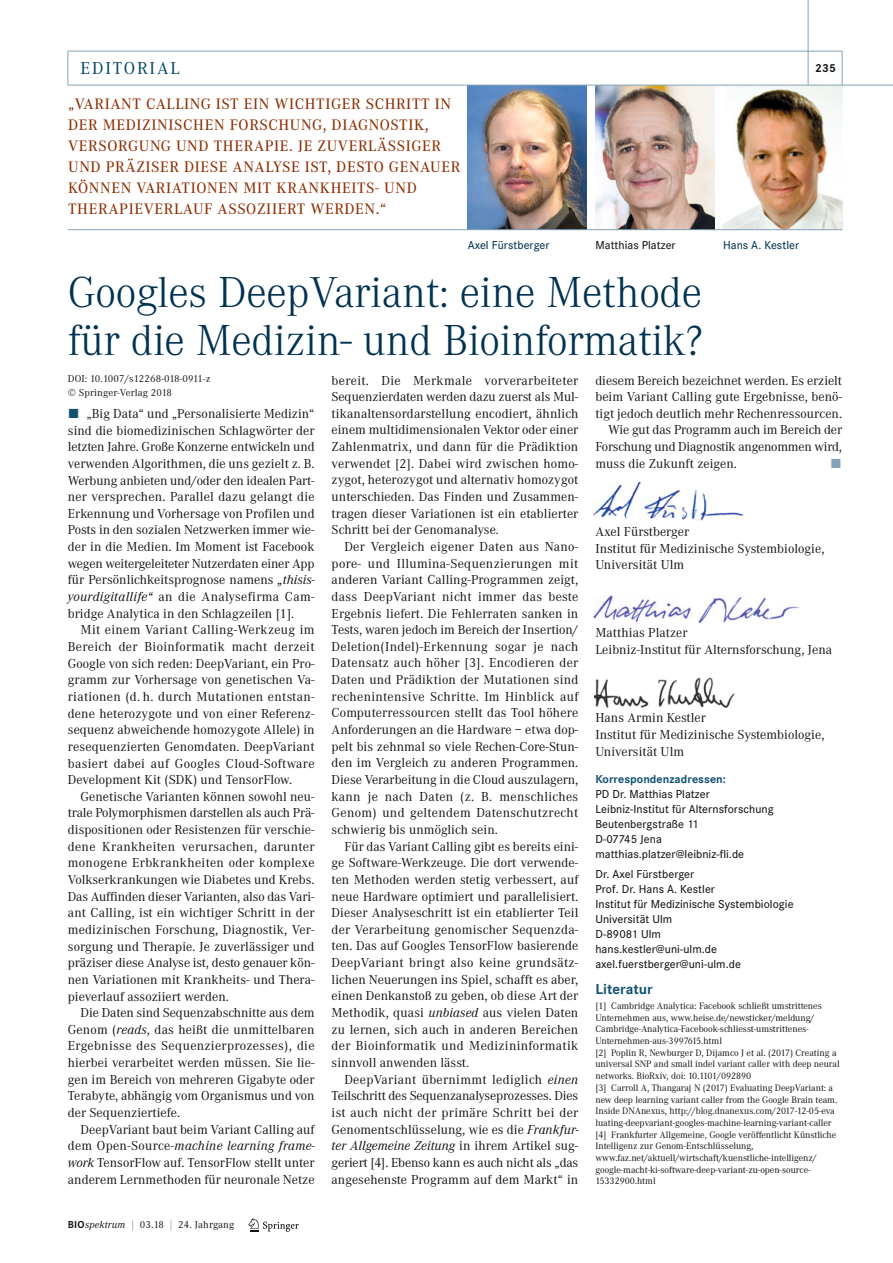
<style>
.page{position:relative;width:893px;height:1263px;background:#fff}
.page>*{position:absolute;margin:0;border:0;box-sizing:border-box;transform-origin:0 0}
.t1{font:300 45px/48px "Corporate A";letter-spacing:-.005em;color:#003252}
.t2{font:18px "Corporate A";letter-spacing:.1em;color:#004264}
.t3{font:500 15.75px/21px "Corporate A";letter-spacing:.04em;color:#8d2d00}
.t4{font:700 15px "Corporate S";color:#115273}
.t5{font:13.5px/16.6px "Corporate A";letter-spacing:.005em;color:#131413;text-align:justify}
.t6{font:13.5px "Corporate A";letter-spacing:-.015em;color:#131413}
.t7{font:13.5px "The Sans Expert";color:#84a2ba}
.t8{font:500 12px/15px "Corporate S";letter-spacing:.005em;color:#131413}
.t9{font:500 12px "Corporate S";letter-spacing:.005em;color:#003252}
.t10{font:700 12px "Corporate S";letter-spacing:.005em;color:#115273}
.t11{font:700 12px "Corporate S";color:#131413}
.t12{font:10.5px/13.5px "Corporate A";letter-spacing:.015em;color:#131413}
.t13{font:9.75px/11.7px "Corporate A";letter-spacing:-.005em;color:#131413}
.s1{font-family:"The Sans Expert";color:#115273}
.s2{font-style:italic}
.s3{font-family:"Corporate S";font-weight:700}
.s4{color:#658ba6}
</style>
<div class="page">
<img style="left:593px;top:482px;width:150px;height:38px">
<img style="left:593px;top:596px;width:206px;height:28px">
<img style="left:594px;top:677px;width:140px;height:31px">
<hr style="left:67px;top:51px;width:1px;height:34px;background:#84a2ba">
<svg style="left:248px;top:1218px;width:51px;height:14px"></svg>
<hr style="left:68px;top:51px;width:774px;height:1px;background:#84a2ba">
<hr style="left:841px;top:51px;width:1px;height:34px;background:#84a2ba">
<hr style="left:807px;top:0;width:1px;height:85px;background:#84a2ba">
<img style="left:723px;top:86px;width:119px;height:143px">
<img style="left:595px;top:86px;width:119px;height:143px">
<img style="left:468px;top:86px;width:119px;height:143px">
<hr style="left:68px;top:85px;width:824px;height:1px;background:#84a2ba">
<hr style="left:68px;top:229px;width:774px;height:1px;background:#84a2ba">
<h2 class="t2" style="left:81px;top:62px;width:100px">EDITORIAL</h2>
<p class="t3" style="left:68px;top:95px;width:393px">„VARIANT CALLING IST EIN WICHTIGER SCHRITT IN DER MEDIZINISCHEN FORSCHUNG, DIAGNOSTIK, VERSORGUNG UND THERAPIE. JE ZUVERLÄSSIGER UND PRÄZISER DIESE ANALYSE IST, DESTO GENAUER KÖNNEN VARIATIONEN MIT KRANKHEITS- UND THERAPIEVERLAUF ASSOZIIERT WERDEN.“</p>
<p class="t9" style="left:468px;top:241px;width:83px">Axel Fürstberger</p>
<p class="t8" style="left:595px;top:239px;width:82px">Matthias Platzer</p>
<h1 class="t1" style="left:68px;top:272px;width:635px">Googles DeepVariant: eine Methode für die Medizin- und Bioinformatik?</h1>
<p class="t11" style="left:815px;top:64px;width:22px">235</p>
<p class="t9" style="left:723px;top:241px;width:78px">Hans A. Kestler</p>
<p class="t12" style="left:68px;top:373px;width:144px">DOI: 10.1007/s12268-018-0911-z © Springer-Verlag 2018</p>
<p class="t5" style="left:68px;top:406px;width:248px"><span class="s1">ó</span> „Big Data“ und „Personalisierte Medizin“ sind die biomedizinischen Schlagwörter der letzten Jahre. Große Konzerne entwickeln und verwenden Algorithmen, die uns gezielt z. B.<br>Werbung anbieten und/oder den idealen Part&shy;ner versprechen. Parallel dazu gelangt die Erkennung und Vorhersage von Profilen und Posts in den sozialen Netzwerken immer wie&shy;der in die Medien. Im Moment ist Facebook wegen weitergeleiteter Nutzerdaten einer App für Persönlichkeitsprognose namens <span class="s2">„thisis - yourdigitallife“</span> an die Analysefirma Cam&shy;bridge Analytica in den Schlagzeilen [1].</p>
<p class="t5" style="left:68px;top:623px;width:248px;text-indent:13px">Mit einem Variant Calling-Werkzeug im Bereich der Bioinformatik macht derzeit Google von sich reden: DeepVariant, ein Pro&shy;gramm zur Vorhersage von genetischen Va - riationen (d. h. durch Mutationen entstan - dene heterozygote und von einer Referenz&shy;sequenz abweichende homozygote Allele) in resequenzierten Genomdaten. Deep Variant basiert dabei auf Googles Cloud-Software Development Kit (SDK) und TensorFlow.</p>
<p class="t5" style="left:68px;top:789px;width:248px;text-indent:13px">Genetische Varianten können sowohl neu&shy;trale Polymorphismen darstellen als auch Prä&shy;dispositionen oder Resistenzen für verschie&shy;dene Krankheiten verursachen, darunter monogene Erbkrankheiten oder komplexe Volkserkrankungen wie Diabetes und Krebs.<br>Das Auffinden dieser Varianten, also das Vari&shy;ant Calling, ist ein wichtiger Schritt in der medizinischen Forschung, Diagnostik, Ver&shy;sorgung und Therapie. Je zuverlässiger und präziser diese Analyse ist, desto genauer kön&shy;nen Variationen mit Krankheits- und Thera&shy;pieverlauf assoziiert werden.</p>
<p class="t5" style="left:68px;top:1006px;width:248px;text-indent:13px">Die Daten sind Sequenzabschnitte aus dem Genom (<span class="s2">reads</span>, das heißt die unmittelbaren Ergebnisse des Sequenzierprozesses), die hierbei verarbeitet werden müssen. Sie lie&shy;gen im Bereich von mehreren Gigabyte oder Terabyte, abhängig vom Organismus und von der Sequenziertiefe.</p>
<p class="t5" style="left:68px;top:1122px;width:248px;text-indent:13px">DeepVariant baut beim Variant Calling auf dem Open-Source-<span class="s2">machine learning frame&shy;work</span> TensorFlow auf. TensorFlow stellt unter anderem Lernmethoden für neuronale Netze</p>
<p class="t12" style="left:68px;top:1219px;width:168px"><span class="s3">BIO</span><span class="s2">spektrum</span> <span class="s4">|</span> 03.18 <span class="s4">|</span> 24. Jahrgang</p>
<p class="t5" style="left:331px;top:373px;width:248px">bereit. Die Merkmale vorverarbeiteter Sequenzierdaten werden dazu zuerst als Mul&shy;tikanaltensordarstellung encodiert, ähnlich einem multidimensionalen Vektor oder einer Zahlenmatrix, und dann für die Prädiktion verwendet [2]. Dabei wird zwischen homo&shy;zygot, heterozygot und alternativ homo zygot unterschieden. Das Finden und Zusammen&shy;tragen dieser Variationen ist ein etablierter Schritt bei der Genomanalyse.</p>
<p class="t5" style="left:331px;top:539px;width:248px;text-indent:13px">Der Vergleich eigener Daten aus Nano - pore- und Illumina-Sequenzierungen mit anderen Variant Calling-Programmen zeigt, dass DeepVariant nicht immer das beste Ergebnis liefert. Die Fehlerraten sanken in Tests, waren jedoch im Bereich der Insertion/ Dele tion (Indel)-Erkennung sogar je nach Datensatz auch höher [3]. Encodieren der Daten und Prädiktion der Mutationen sind rechenintensive Schritte. Im Hinblick auf Computerressourcen stellt das Tool höhere Anforderungen an die Hardware – etwa dop&shy;pelt bis zehnmal so viele Rechen-Core-Stun&shy;den im Vergleich zu anderen Programmen.<br>Diese Verarbeitung in die Cloud auszulagern, kann je nach Daten (z. B. menschliches Genom) und geltendem Datenschutzrecht schwierig bis unmöglich sein.</p>
<p class="t5" style="left:331px;top:839px;width:248px;text-indent:13px">Für das Variant Calling gibt es bereits eini&shy;ge Software-Werkzeuge. Die dort verwende&shy;ten Methoden werden stetig verbessert, auf neue Hardware optimiert und parallelisiert.<br>Dieser Analyseschritt ist ein etablierter Teil der Verarbeitung genomischer Sequenzda&shy;ten. Das auf Googles TensorFlow basierende DeepVariant bringt also keine grundsätz&shy;lichen Neuerungen ins Spiel, schafft es aber, einen Denkanstoß zu geben, ob diese Art der Methodik, quasi <span class="s2">unbiased</span> aus vielen Daten zu lernen, sich auch in anderen Bereichen der Bioinformatik und Medizininformatik sinnvoll anwenden lässt.</p>
<p class="t5" style="left:331px;top:1072px;width:248px;text-indent:13px">DeepVariant übernimmt lediglich <span class="s2">einen </span>Teilschritt des Sequenzanalyseprozesses. Dies ist auch nicht der primäre Schritt bei der Genomentschlüsselung, wie es die <span class="s2">Frankfur&shy;ter Allgemeine Zeitung</span> in ihrem Artikel sug&shy;geriert [4]. Ebenso kann es auch nicht als „das angesehenste Programm auf dem Markt“ in</p>
<p class="t5" style="left:595px;top:373px;width:248px">diesem Bereich bezeichnet werden. Es erzielt</p>
<p class="t5" style="left:595px;top:390px;width:248px">beim Va riant Calling gute Ergebnisse, benö-</p>
<p class="t5" style="left:595px;top:406px;width:248px">tigt jedoch deutlich mehr Rechenressourcen.</p>
<p class="t5" style="left:608px;top:423px;width:235px">Wie gut das Programm auch im Bereich der</p>
<p class="t6" style="left:595px;top:442px;width:248px">Forschung und Diagnostik angenommen wird,</p>
<p class="t5" style="left:595px;top:456px;width:143px">muss die Zukunft zeigen.</p>
<p class="t7" style="left:830px;top:455px;width:13px">ó</p>
<p class="t5" style="left:595px;top:524px;width:231px;text-align:left">Axel Fürstberger<br>Institut für Medizinische Systembiologie,<br>Universität Ulm</p>
<p class="t5" style="left:595px;top:626px;width:238px">Matthias Platzer<br>Leibniz-Institut für Alternsforschung, Jena</p>
<p class="t5" style="left:595px;top:710px;width:231px;text-align:left">Hans Armin Kestler<br>Institut für Medizinische Systembiologie,<br>Universität Ulm</p>
<p class="t10" style="left:595px;top:775px;width:132px">Korrespondenzadressen:</p>
<p class="t8" style="left:595px;top:788px;width:180px">PD Dr. Matthias Platzer<br>Leibniz-Institut für Alternsforschung<br>Beutenbergstraße 11<br>D-07745 Jena matthias.platzer@leibniz-fli.de</p>
<p class="t8" style="left:595px;top:867px;width:200px">Dr. Axel Fürstberger<br>Prof. Dr. Hans A. Kestler<br>Institut für Medizinische Systembiologie<br>Universität Ulm<br>D-89081 Ulm<br>hans.kestler@uni-ulm.de axel.fuerstberger@uni-ulm.de</p>
<p class="t4" style="left:595px;top:984px;width:59px">Literatur</p>
<p class="t13" style="left:595px;top:1001px;width:246px">[1] Cambridge Analytica: Facebook schließt umstrittenes Unternehmen aus, www.heise.de/newsticker/meldung/ Cambridge-Analytica-Facebook-schliesst-umstrittenes-Unternehmen-aus-3997615.html<br>[2] Poplin R, Newburger D, Dijamco J et al. (2017) Creating a universal SNP and small indel variant caller with deep neural networks. BioRxiv, doi: 10.1101/092890<br>[3] Carroll A, Thangaraj N (2017) Evaluating DeepVariant: a new deep learning variant caller from the Google Brain team.<br>Inside DNAnexus, http://blog.dnanexus.com/2017-12-05-eva luating-deepvariant-googles-machine-learning-variant-caller [4] Frankfurter Allgemeine, Google veröffentlicht Künstliche Intelligenz zur Genom-Entschlüsselung, www.faz.net/aktuell/wirtschaft/kuenstliche-intelligenz/ google-macht-ki-software-deep-variant-zu-open-source-15332900.html</p>
</div>
